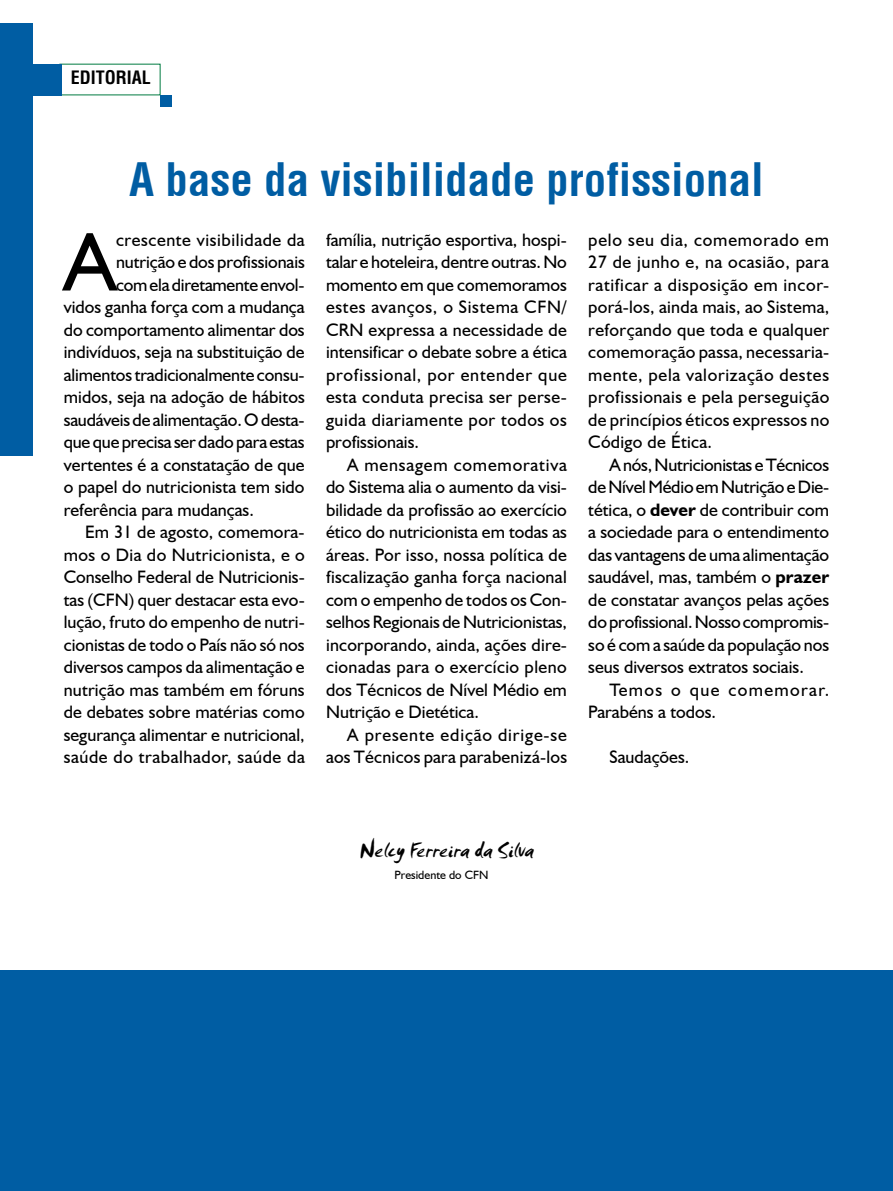
<style>
.page{position:relative;width:893px;height:1191px;background:#fff}
.page>*{position:absolute;margin:0;border:0;box-sizing:border-box;transform-origin:0 0}
.t1{font:83.85px "Humanist 521 BT";color:#000}
.t2{font:700 condensed 45px "Switzerland";color:#005da3}
.t3{font:22.5px "Smudger Let Plain";color:#000}
.t4{font:18px/22.5px "Humanist 521 BT";color:#000;text-align:justify}
.t5{font:18px/22.5px "Humanist 521 BT";letter-spacing:.075em;color:#000}
.t6{font:18px "Humanist 521 BT";letter-spacing:.035em;color:#000}
.t7{font:18px "Humanist 521 BT";letter-spacing:.025em;color:#000}
.t8{font:18px "Humanist 521 BT";letter-spacing:.03em;color:#000}
.t9{font:700 condensed 18px "Switzerland";color:#000}
.t10{font:12px "Humanist 521 BT";color:#000}
.s1{font-weight:700}
</style>
<div class="page">
<div style="left:0;top:24px;width:32px;height:432px;background:#005da3"></div>
<div style="left:31px;top:64px;width:31px;height:31px;background:#005da3"></div>
<div style="left:160px;top:95px;width:12px;height:11px;background:#005da3"></div>
<div style="left:0;top:970px;width:893px;height:221px;background:#005da3"></div>
<p class="t9" style="left:71px;top:67px;width:81px">EDITORIAL</p>
<h2 class="t2" style="left:129px;top:152px;width:636px">A base da visibilidade profissional</h2>
<h1 class="t1" style="left:64px;top:210px;width:54px">A</h1>
<p class="t8" style="left:116px;top:228px;width:190px">crescente visibilidade da</p>
<p class="t4" style="left:116px;top:250px;width:190px">nutrição e dos profissionais</p>
<p class="t4" style="left:116px;top:273px;width:190px">com ela diretamente envol-</p>
<p class="t4" style="left:64px;top:295px;width:242px">vidos ganha força com a mudança</p>
<p class="t4" style="left:64px;top:318px;width:242px">do comportamento alimentar dos</p>
<p class="t4" style="left:64px;top:340px;width:242px">indivíduos, seja na substituição de</p>
<p class="t4" style="left:64px;top:363px;width:242px">alimentos tradicionalmente consu-</p>
<p class="t4" style="left:64px;top:385px;width:243px">midos, seja na adoção de hábitos</p>
<p class="t4" style="left:64px;top:408px;width:242px">saudáveis de alimentação. O desta-</p>
<p class="t4" style="left:64px;top:430px;width:242px">que que precisa ser dado para estas</p>
<p class="t4" style="left:64px;top:453px;width:242px">vertentes é a constatação de que</p>
<p class="t4" style="left:64px;top:475px;width:242px">o papel do nutricionista tem sido</p>
<p class="t4" style="left:64px;top:498px;width:192px">referência para mudanças.</p>
<p class="t4" style="left:85px;top:520px;width:221px">Em 31 de agosto, comemora-</p>
<p class="t7" style="left:64px;top:543px;width:243px">mos o Dia do Nutricionista, e o</p>
<p class="t4" style="left:64px;top:565px;width:242px">Conselho Federal de Nutricionis-</p>
<p class="t4" style="left:64px;top:588px;width:242px">tas (CFN) quer destacar esta evo-</p>
<p class="t4" style="left:64px;top:610px;width:242px">lução, fruto do empenho de nutri-</p>
<p class="t4" style="left:64px;top:633px;width:242px">cionistas de todo o País não só nos</p>
<p class="t4" style="left:64px;top:655px;width:242px">diversos campos da alimentação e</p>
<p class="t4" style="left:64px;top:678px;width:242px">nutrição mas também em fóruns</p>
<p class="t4" style="left:64px;top:700px;width:242px">de debates sobre matérias como</p>
<p class="t4" style="left:64px;top:723px;width:242px">segurança alimentar e nutricional,</p>
<p class="t6" style="left:64px;top:746px;width:243px">saúde do trabalhador, saúde da</p>
<p class="t4" style="left:326px;top:228px;width:242px">família, nutrição esportiva, hospi&shy;talar e hoteleira, dentre outras. No momento em que comemoramos estes avanços, o Sistema CFN/ CRN expressa a necessidade de intensificar o debate sobre a ética profissional, por entender que esta conduta precisa ser perse&shy;guida diariamente por todos os profissionais.</p>
<p class="t4" style="left:326px;top:453px;width:243px;text-indent:21px">A mensagem comemorativa do Sistema alia o aumento da visi&shy;bilidade da profissão ao exercício ético do nutricionista em todas as áreas. Por isso, nossa política de fiscalização ganha força nacional com o empenho de todos os Con&shy;selhos Regionais de Nutricionistas, incorporando, ainda, ações dire&shy;cionadas para o exercício pleno dos Técnicos de Nível Médio em Nutrição e Dietética.</p>
<p class="t4" style="left:326px;top:723px;width:243px;text-align:right">A presente edição dirige-se aos Técnicos para parabenizá-los</p>
<p class="t4" style="left:588px;top:228px;width:243px">pelo seu dia, comemorado em 27 de junho e, na ocasião, para ratificar a disposição em incor&shy;porá-los, ainda mais, ao Sistema, reforçando que toda e qualquer comemoração passa, necessaria&shy;mente, pela valorização destes profissionais e pela perseguição de princípios éticos expressos no Código de Ética.</p>
<p class="t4" style="left:588px;top:453px;width:243px;text-indent:21px">A nós, Nutricionistas e Técnicos de Nível Médio em Nutrição e Die&shy;tética, o <span class="s1">dever</span> de contribuir com a sociedade para o entendimento das vantagens de uma alimentação saudável, mas, também o <span class="s1">prazer </span>de constatar avanços pelas ações do profissional. Nosso compromis&shy;so é com a saúde da população nos seus diversos extratos sociais.</p>
<p class="t5" style="left:588px;top:678px;width:242px;text-indent:21px">Temos o que comemorar.<br>Parabéns a todos.</p>
<p class="t4" style="left:609px;top:745px;width:81px">Saudações.</p>
<p class="t3" style="left:360px;top:836px;width:176px">Nelcy Ferreira da Silva</p>
<p class="t10" style="left:395px;top:867px;width:95px">Presidente do CFN</p>
</div>
